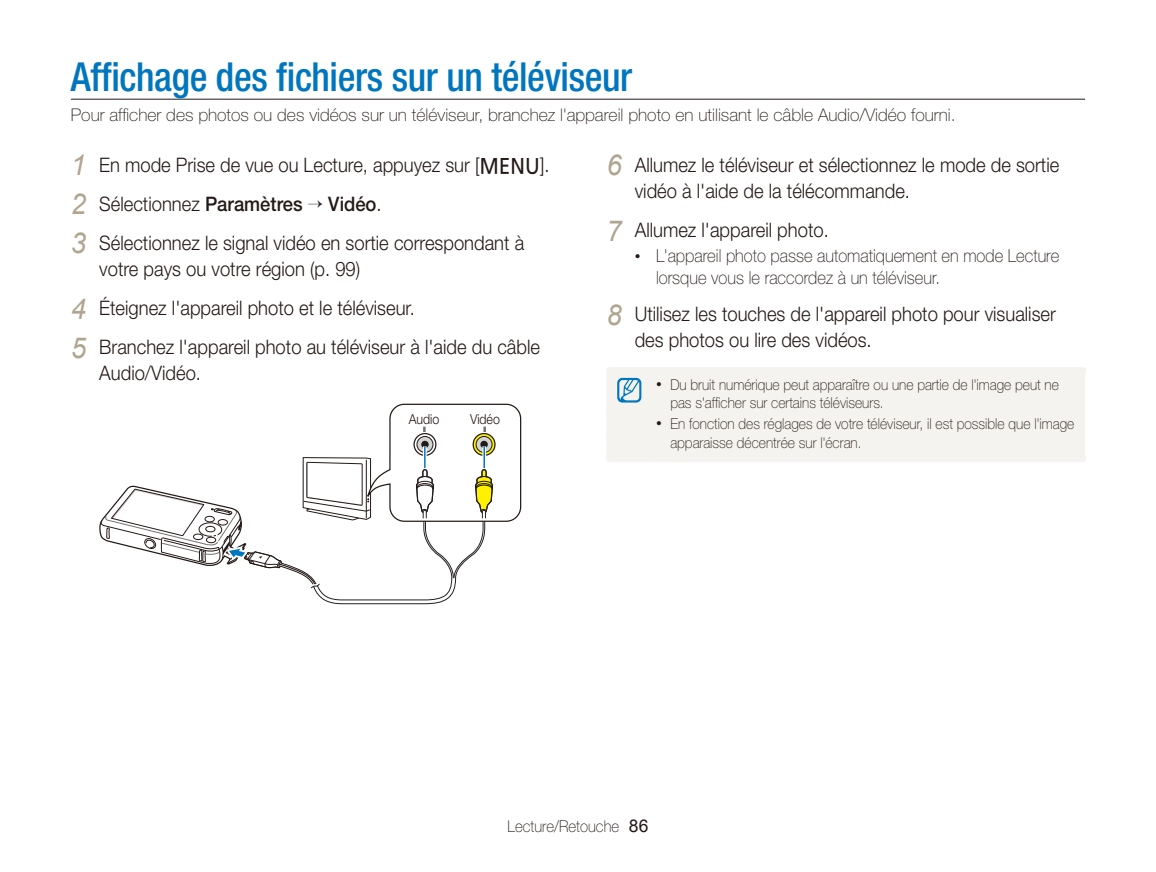
<style>
.page{position:relative;width:1156px;height:872px;background:#fff}
.page>*{position:absolute;margin:0;border:0;box-sizing:border-box;transform-origin:0 0}
.t1{font:500 condensed 40px "Helvetica Neue";letter-spacing:-.01em;color:#0076bf;scale:.96 1}
.t2{font:300 20px/39px "Helvetica Neue";color:#231916;scale:.92 1}
.t3{font:100 18px/21.8px "Helvetica Neue";color:#231916;scale:.92 1}
.t4{font:100 17.5px "Helvetica Neue";color:#231916}
.t5{font:100 16.25px "Helvetica Neue";color:#231916;scale:.92 1}
.t6{font:100 15px/18.8px "Helvetica Neue";color:#231916;scale:.92 1}
.t7{font:300 13.75px "Helvetica Neue";letter-spacing:-.005em;color:#231916;scale:.9 1}
.s1{font-family:"Arial";font-weight:400;font-style:italic;font-size:28.75px;color:#afa590}
.s2{font-family:"Arial";font-weight:400;font-size:16.25px}
.s3{font-family:"PL110";font-weight:400}
.s4{font-weight:500}
.s5{font-family:"Arial";font-weight:400;font-size:17.5px}
</style>
<div class="page">
<hr style="left:71px;top:99px;width:1013px;height:1px;background:#231916">
<div style="left:613px;top:374px;width:464px;height:80px;background:#f5f3ef"></div>
<div style="left:610px;top:367px;width:42px;height:7px;background:#f5f3ef"></div>
<div style="left:606px;top:371px;width:7px;height:87px;background:#f5f3ef"></div>
<div style="left:652px;top:367px;width:429px;height:7px;background:#f5f3ef"></div>
<div style="left:1077px;top:371px;width:7px;height:87px;background:#f5f3ef"></div>
<div style="left:610px;top:454px;width:471px;height:8px;background:#f5f3ef"></div>
<svg style="left:606px;top:367px;width:36px;height:69px"></svg>
<svg style="left:99px;top:404px;width:422px;height:200px"></svg>
<h1 class="t1" style="left:71px;top:62px;width:586px">Affichage des fichiers sur un téléviseur</h1>
<p class="t4" style="left:71px;top:109px;width:886px">Pour afficher des photos ou des vidéos sur un téléviseur, branchez l'appareil photo en utilisant le câble Audio/Vidéo fourni.</p>
<p class="t2" style="left:634px;top:153px;width:463px;line-height:26.2px;text-indent:-28px"><span class="s1">6</span> Allumez le téléviseur et sélectionnez le mode de sortie vidéo à l'aide de la télécommande.</p>
<p class="t2" style="left:606px;top:212px;width:243px"><span class="s1">7</span> Allumez l'appareil photo.</p>
<p class="t3" style="left:656px;top:247px;width:440px;text-indent:-21px"><span class="s2">•</span> L'appareil photo passe automatiquement en mode Lecture lorsque vous le raccordez à un téléviseur.</p>
<p class="t2" style="left:634px;top:302px;width:459px;line-height:26.2px;text-indent:-28px"><span class="s1">8</span> Utilisez les touches de l'appareil photo pour visualiser des photos ou lire des vidéos.</p>
<p class="t6" style="left:670px;top:376px;width:424px;text-indent:-14px"><span class="s2">•</span> Du bruit numérique peut apparaître ou une partie de l'image peut ne pas s'afficher sur certains téléviseurs.</p>
<p class="t6" style="left:670px;top:415px;width:440px;text-indent:-14px"><span class="s2">•</span> En fonction des réglages de votre téléviseur, il est possible que l'image apparaisse décentrée sur l'écran.</p>
<p class="t2" style="left:71px;top:147px;width:521px"><span class="s1">1</span> En mode Prise de vue ou Lecture, appuyez sur [<span class="s3">m</span>].<br><span class="s1">2</span> Sélectionnez <span class="s4">Paramètres</span></p>
<p class="t2" style="left:71px;top:186px;width:494px;text-indent:257px"><span class="s4">Vidéo</span>.<br><span class="s1">3</span> Sélectionnez le signal vidéo en sortie correspondant à</p>
<p class="t2" style="left:71px;top:251px;width:511px;text-indent:28px">votre pays ou votre région (p. 99)<br><span class="s1">4</span> Éteignez l'appareil photo et le téléviseur.<br><span class="s1">5</span> Branchez l'appareil photo au téléviseur à l'aide du câble</p>
<p class="t2" style="left:99px;top:355px;width:112px">Audio/Vidéo.</p>
<p class="t7" style="left:409px;top:414px;width:35px">Audio</p>
<p class="t7" style="left:470px;top:414px;width:35px">Vidéo</p>
<p class="t5" style="left:507px;top:820px;width:155px">Lecture/Retouche <span class="s5">86</span></p>
</div>
